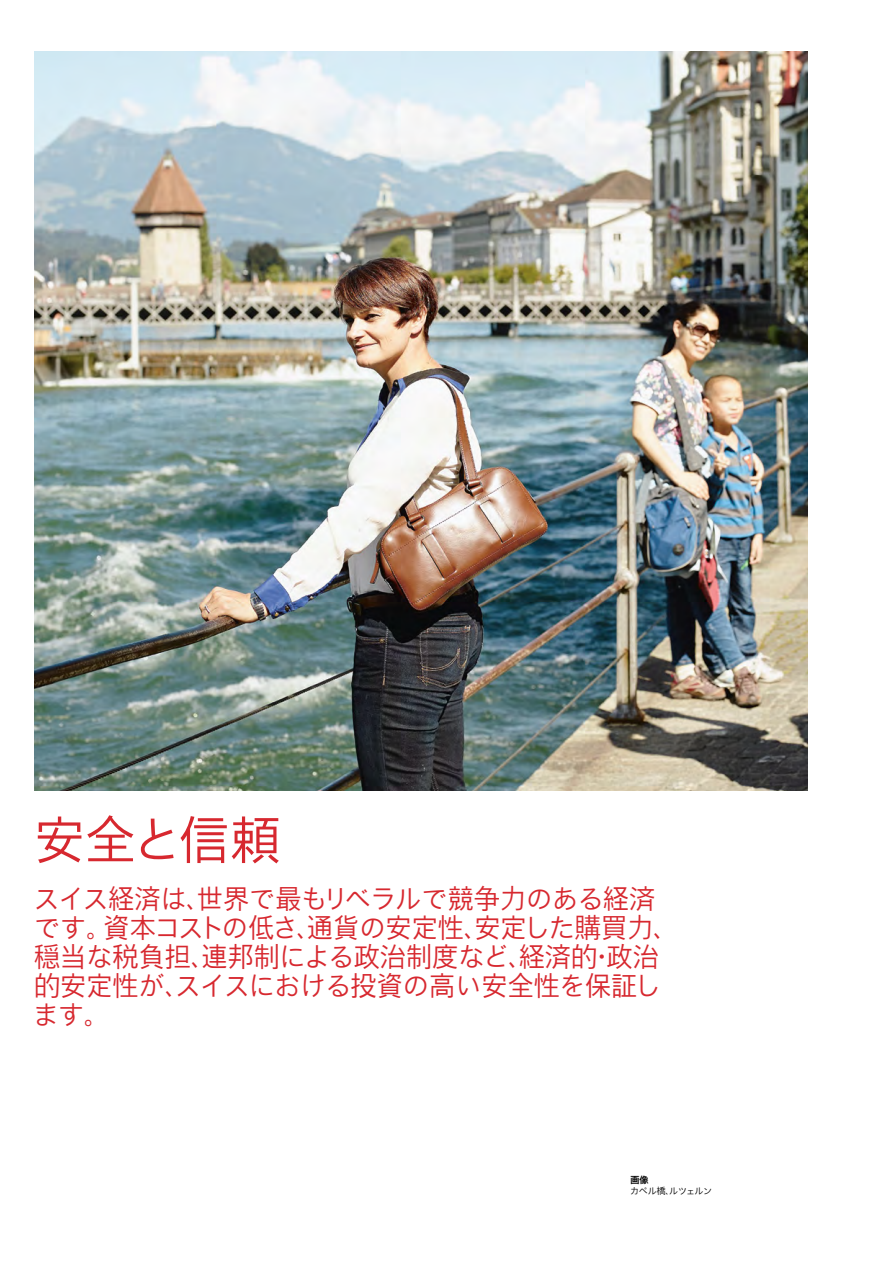
<style>
.page{position:relative;width:893px;height:1263px;background:#fff}
.page>*{position:absolute;margin:0;border:0;box-sizing:border-box;transform-origin:0 0}
.t1{font:51px "Akkurat S GE Light";letter-spacing:-.04em;color:#d7282f}
.t2{font:27px/29.1px "Akkurat S GE Light";color:#d7282f}
.t3{font:9px "Akkurat S GE Light";letter-spacing:-.04em;color:#000}
.t4{font:9px "Akkurat S GE Bold";color:#000}
</style>
<div class="page">
<img style="left:34px;top:51px;width:774px;height:739px">
<h1 class="t1" style="left:34px;top:805px;width:248px">安全と信頼</h1>
<p class="t2" style="left:33px;top:883px;width:647px">スイス経済は、世界で最もリベラルで競争力のある経済です。資本コストの低さ、通貨の安定性、安定した購買力、穏当な税負担、連邦制による政治制度など、経済的・政治的安定性が、スイスにおける投資の高い安全性を保証します。</p>
<p class="t4" style="left:630px;top:1173px;width:19px">画像</p>
<p class="t3" style="left:630px;top:1184px;width:84px">カペル橋、ルツェルン</p>
</div>
